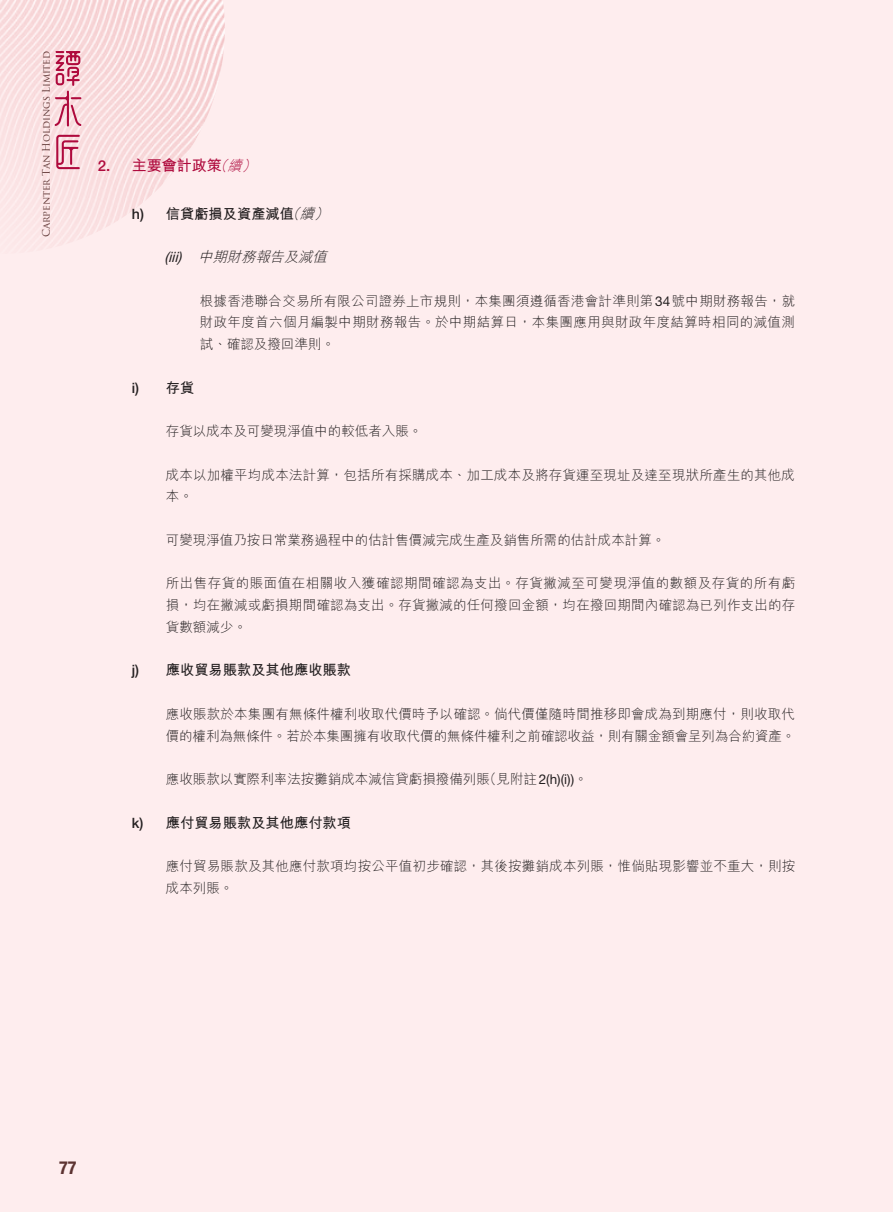
<style>
.page{position:relative;width:893px;height:1212px;background:#feedee}
.page>*{position:absolute;margin:0;border:0;box-sizing:border-box;transform-origin:0 0}
.t1{font:700 condensed 18px "Helvetica Neue LT Std";color:#5c3331}
._3__標題{font:700 15px "M Hei HK";color:#af0a3d}
._3__標題-2{font:500 15px "Helvetica Neue LT Std";color:#af0a3d}
._4__副標題{font:700 14.25px "M Hei HK";color:#231f20}
._5__副副標題{font:italic 300 14.25px "M Hei HK";color:#231f20}
._4__副標題-2{font:500 14.25px "Helvetica Neue LT Std";color:#231f20}
._5__副副標題-2{font:italic 14.25px "Helvetica Neue LT Std";color:#231f20}
._3__標題-3{font:italic 300 14.25px "M Hei HK";color:#af0a3d}
._4__副標題-3{font:italic 300 14.25px "M Hei HK";color:#231f20}
._1__內文{font:300 13.5px/21.8px "M Hei HK";letter-spacing:.015em;color:#231f20}
._1__內文-2{font:13.5px "Helvetica Neue LT Std";color:#231f20}
.t2{font:10.05px "Trajan Pro";letter-spacing:-.01em;color:#5c3331}
.s1{font-weight:300;font-style:italic;font-size:14.25px}
.s2{font-weight:300;font-style:italic}
.s3{font-family:"Helvetica Neue LT Std";font-weight:400}
.s4{font-family:"M Hei HK";font-weight:300}
</style>
<div class="page">
<img style="left:0;top:0;width:225px;height:244px">
<svg style="left:56px;top:135px;width:24px;height:34px"></svg>
<svg style="left:55px;top:51px;width:26px;height:75px"></svg>
<p class="t2" style="left:40px;top:237px;width:188px;rotate:-90deg">Carpenter Tan Holdings Limited</p>
<p class="_3__標題-2" style="left:98px;top:156px;width:14px">2.</p>
<p class="_3__標題" style="left:132px;top:154px;width:115px">主要會計政策<span class="s1">續</span></p>
<p class="_3__標題-3" style="left:213px;top:158px;width:20px">（</p>
<p class="_3__標題-3" style="left:242px;top:158px;width:20px">(</p>
<p class="_4__副標題-2" style="left:132px;top:205px;width:14px">h)</p>
<p class="_4__副標題-2" style="left:132px;top:379px;width:9px">) i</p>
<p class="_4__副標題-2" style="left:132px;top:662px;width:9px">) j</p>
<p class="_4__副標題-2" style="left:132px;top:814px;width:13px">k)</p>
<p class="_4__副標題" style="left:166px;top:203px;width:153px">信貸虧損及資產減值<span class="s2">續</span></p>
<p class="_4__副標題-3" style="left:285px;top:206px;width:20px">（</p>
<p class="_4__副標題-3" style="left:314px;top:206px;width:20px">(</p>
<p class="_5__副副標題-2" style="left:164px;top:248px;width:18px">( )</p>
<p class="_5__副副標題-2" style="left:168px;top:248px;width:15px">iii</p>
<p class="_5__副副標題" style="left:198px;top:249px;width:134px">中期財務報告及減值</p>
<p class="_1__內文" style="left:200px;top:289px;width:597px;text-align:justify">根據香港聯合交易所有限公司證券上市規則，本集團須遵循香港會計準則第<span class="s3">34</span>號中期財務報告，就財政年度首六個月編製中期財務報告。於中期結算日，本集團應用與財政年度結算時相同的減值測試、確認及撥回準則。</p>
<p class="_4__副標題" style="left:166px;top:377px;width:30px">存貨</p>
<p class="_1__內文" style="left:166px;top:420px;width:258px">存貨以成本及可變現淨值中的較低者入賬。</p>
<p class="_1__內文" style="left:166px;top:463px;width:631px">成本以加權平均成本法計算，包括所有採購成本、加工成本及將存貨運至現址及達至現狀所產生的其他成本。</p>
<p class="_1__內文" style="left:166px;top:529px;width:501px">可變現淨值乃按日常業務過程中的估計售價減完成生產及銷售所需的估計成本計算。</p>
<p class="_1__內文" style="left:166px;top:572px;width:631px;text-align:justify">所出售存貨的賬面值在相關收入獲確認期間確認為支出。存貨撇減至可變現淨值的數額及存貨的所有虧損，均在撇減或虧損期間確認為支出。存貨撇減的任何撥回金額，均在撥回期間內確認為已列作支出的存貨數額減少。</p>
<p class="_4__副標題" style="left:166px;top:660px;width:187px">應收貿易賬款及其他應收賬款</p>
<p class="_1__內文" style="left:166px;top:703px;width:631px">應收賬款於本集團有無條件權利收取代價時予以確認。倘代價僅隨時間推移即會成為到期應付，則收取代價的權利為無條件。若於本集團擁有收取代價的無條件權利之前確認收益，則有關金額會呈列為合約資產。</p>
<p class="_1__內文-2" style="left:483px;top:771px;width:106px"><span class="s4">（見附註</span> h(2 <span class="s4">。</span>( ( i) (</p>
<p class="_1__內文" style="left:166px;top:768px;width:326px">應收賬款以實際利率法按攤銷成本減信貸虧損撥備列賬</p>
<p class="_4__副標題" style="left:166px;top:812px;width:187px">應付貿易賬款及其他應付款項</p>
<p class="_1__內文" style="left:166px;top:855px;width:631px">應付貿易賬款及其他應付款項均按公平值初步確認，其後按攤銷成本列賬，惟倘貼現影響並不重大，則按成本列賬。</p>
<h1 class="t1" style="left:59px;top:1156px;width:19px">77</h1>
</div>
